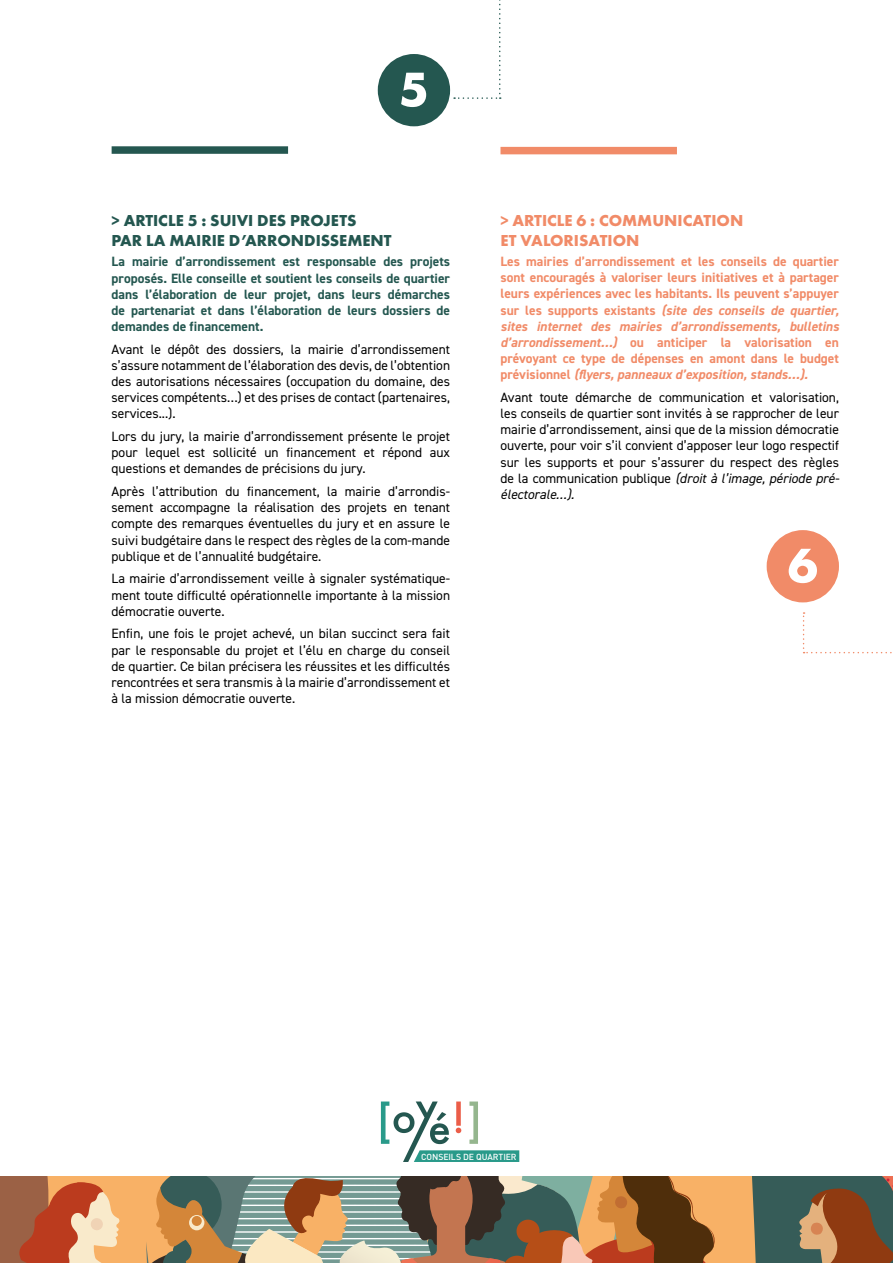
<style>
.page{position:relative;width:893px;height:1263px;background:#fff}
.page>*{position:absolute;margin:0;border:0;box-sizing:border-box;transform-origin:0 0}
.t1{font:700 50.4px "Futura PT";color:#fff}
.t2{font:700 16.5px/19.8px "Futura PT";color:#245750}
.t3{font:700 16.5px/19.8px "Futura PT";color:#f18b68}
.t4{font:13.5px/16.2px "DIN2014";color:#000;text-align:justify}
.t5{font:700 13.5px/16.2px "DIN2014";color:#f18b68;text-align:justify}
.t6{font:700 13.5px/16.2px "DIN2014";color:#245750;text-align:justify}
.t7{font:500 8.7px "DIN Pro";letter-spacing:-.01em;color:#fff}
.s1{font-style:italic}
</style>
<div class="page">
<div style="left:767px;top:530px;width:72px;height:72px;background:#f18b68;border-radius:50%"></div>
<svg style="left:454px;top:0;width:47px;height:99px"></svg>
<svg style="left:803px;top:612px;width:89px;height:41px"></svg>
<div style="left:378px;top:54px;width:72px;height:72px;background:#245750;border-radius:50%"></div>
<div style="left:112px;top:146px;width:176px;height:8px;background:#245750"></div>
<div style="left:500px;top:147px;width:177px;height:7px;background:#f18b68"></div>
<svg style="left:0;top:1176px;width:893px;height:87px;background:#9b7b5a"></svg>
<svg style="left:381px;top:1101px;width:138px;height:60px"></svg>
<h1 class="t1" style="left:399px;top:57px;width:32px">5</h1>
<p class="t2" style="left:112px;top:210px;width:281px">&gt; ARTICLE 5 : SUIVI DES PROJETS<br>PAR LA MAIRIE D’ARRONDISSEMENT</p>
<p class="t6" style="left:112px;top:253px;width:340px">La mairie d’arrondissement est responsable des projets proposés. Elle conseille et soutient les conseils de quartier dans l’élaboration de leur projet, dans leurs démarches de partenariat et dans l’élaboration de leurs dossiers de demandes de financement.</p>
<p class="t4" style="left:112px;top:341px;width:340px">Avant le dépôt des dossiers, la mairie d’arrondissement s’assure notamment de l’élaboration des devis, de l’obtention des autorisations nécessaires (occupation du domaine, des services compétents…) et des prises de contact (partenaires, services...).</p>
<p class="t4" style="left:112px;top:428px;width:340px">Lors du jury, la mairie d’arrondissement présente le projet pour lequel est sollicité un financement et répond aux questions et demandes de précisions du jury.</p>
<p class="t4" style="left:112px;top:483px;width:340px">Après l’attribution du financement, la mairie d’arrondis&shy;sement accompagne la réalisation des projets en tenant compte des remarques éventuelles du jury et en assure le suivi budgétaire dans le respect des règles de la com-mande publique et de l’annualité budgétaire.</p>
<p class="t4" style="left:112px;top:570px;width:340px">La mairie d’arrondissement veille à signaler systématique&shy;ment toute difficulté opérationnelle importante à la mission démocratie ouverte.</p>
<p class="t4" style="left:112px;top:625px;width:340px">Enfin, une fois le projet achevé, un bilan succinct sera fait par le responsable du projet et l’élu en charge du conseil de quartier. Ce bilan précisera les réussites et les difficultés rencontrées et sera transmis à la mairie d’arrondissement et à la mission démocratie ouverte.</p>
<p class="t3" style="left:500px;top:210px;width:244px">&gt; ARTICLE 6 : COMMUNICATION<br>ET VALORISATION</p>
<p class="t5" style="left:500px;top:253px;width:340px">Les mairies d’arrondissement et les conseils de quartier sont encouragés à valoriser leurs initiatives et à partager leurs expériences avec les habitants. Ils peuvent s’appuyer sur les supports existants <span class="s1">(site des conseils de quartier, sites internet des mairies d’arrondissements, bulletins d’arrondissement…)</span> ou anticiper la valorisation en prévoyant ce type de dépenses en amont dans le budget prévisionnel <span class="s1">(flyers, panneaux d’exposition, stands…).</span></p>
<p class="t4" style="left:500px;top:389px;width:340px">Avant toute démarche de communication et valorisation, les conseils de quartier sont invités à se rapprocher de leur mairie d’arrondissement, ainsi que de la mission démocratie ouverte, pour voir s’il convient d’apposer leur logo respectif sur les supports et pour s’assurer du respect des règles de la communication publique <span class="s1">(droit à l’image, période pré&shy;électorale…).</span></p>
<h1 class="t1" style="left:788px;top:533px;width:32px">6</h1>
<p class="t7" style="left:421px;top:1150px;width:97px">CONSEILS DE QUARTIER</p>
</div>
